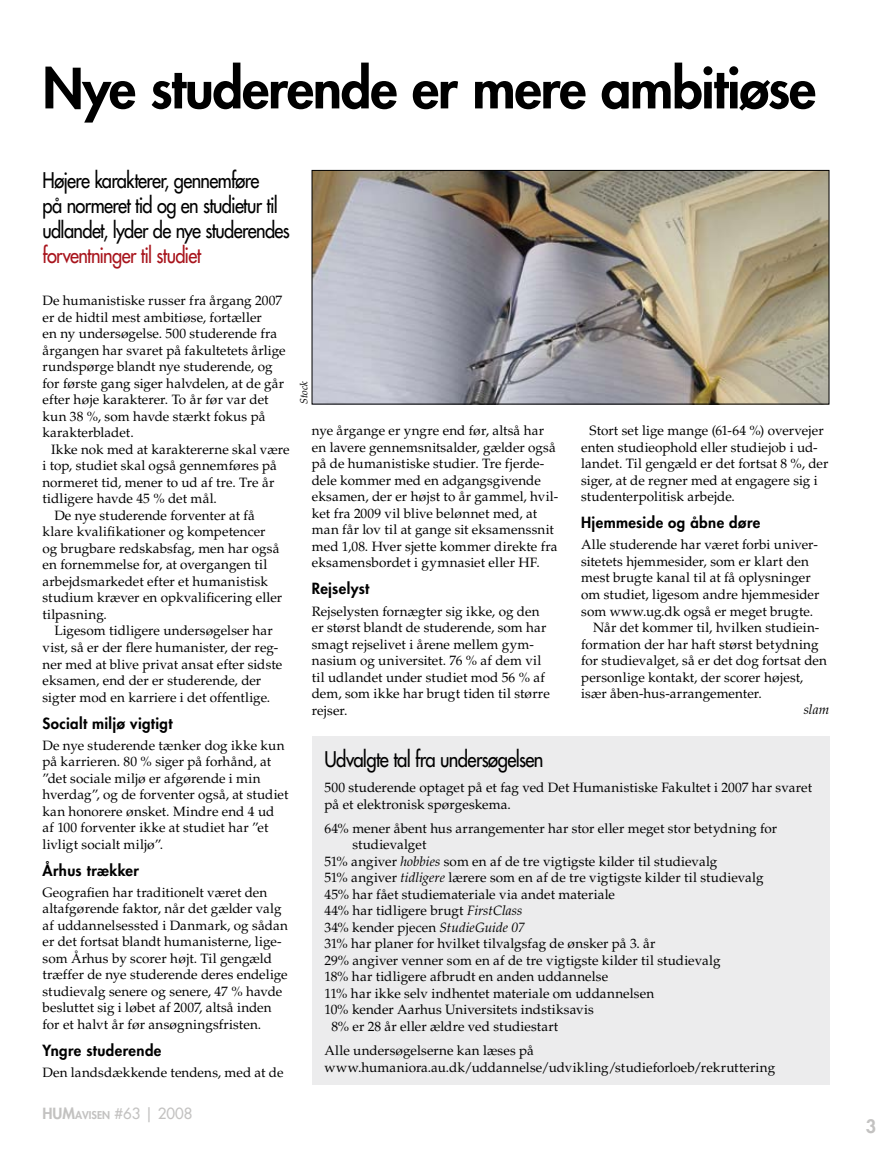
<style>
.page{position:relative;width:893px;height:1149px;background:#fff}
.page>*{position:absolute;margin:0;border:0;box-sizing:border-box;transform-origin:0 0}
.t1{font:800 54px "Futura Std";letter-spacing:-.02em;color:#000}
.t2{font:500 21px/25.2px "Futura Std";letter-spacing:-.035em;color:#000;scale:.87 1}
.t3{font:500 21px "Futura Std";letter-spacing:-.035em;color:#000;scale:.88 1}
.t4{font:500 21px "Futura Std";letter-spacing:-.035em;color:#a8141c;scale:.87 1}
.t5{font:800 18px "Futura Std";color:#c3c2c1}
.t6{font:800 15px "Futura Std";letter-spacing:.025em;color:#000}
.t7{font:500 15px "Futura Std";color:#c3c2c1}
.t8{font:13.5px/16.5px "Palatino LT Std";letter-spacing:.005em;color:#000}
.t9{font:italic 13.5px "Palatino LT Std";color:#000}
.t10{font:italic 10.5px "Palatino LT Std";letter-spacing:.01em;color:#000}
.s1{font-style:italic}
.s2{font-weight:800}
.s3{font-weight:800;font-size:10.5px}
</style>
<div class="page">
<img style="left:314px;top:172px;width:513px;height:230px">
<div style="left:312px;top:170px;width:517px;height:234px;border:1px solid #000"></div>
<div style="left:312px;top:736px;width:517px;height:348px;background:#ececed"></div>
<h1 class="t1" style="left:43px;top:54px;width:775px">Nye studerende er mere ambitiøse</h1>
<h2 class="t2" style="left:43px;top:167px;width:286px">Højere karakterer, gennemføre<br>på normeret tid og en studietur til udlandet, lyder de nye studerendes</h2>
<h2 class="t4" style="left:43px;top:242px;width:184px">forventninger til studiet</h2>
<p class="t8" style="left:43px;top:292px;width:245px">De humanistiske russer fra årgang 2007 er de hidtil mest ambitiøse, fortæller<br>en ny undersøgelse. 500 studerende fra årgangen har svaret på fakultetets årlige rundspørge blandt nye studerende, og for første gang siger halvdelen, at de går efter høje karakterer. To år før var det kun 38 %, som havde stærkt fokus på karakterbladet.</p>
<p class="t8" style="left:51px;top:441px;width:240px">Ikke nok med at karaktererne skal være</p>
<p class="t8" style="left:43px;top:457px;width:236px">i top, studiet skal også gennemføres på</p>
<p class="t8" style="left:43px;top:474px;width:233px">normeret tid, mener to ud af tre. Tre år</p>
<p class="t8" style="left:43px;top:490px;width:176px">tidligere havde 45 % det mål.</p>
<p class="t8" style="left:54px;top:507px;width:202px">De nye studerende forventer at få</p>
<p class="t8" style="left:43px;top:523px;width:225px">klare kvalifikationer og kompetencer</p>
<p class="t8" style="left:43px;top:540px;width:238px">og brugbare redskabsfag, men har også</p>
<p class="t8" style="left:43px;top:556px;width:226px">en fornemmelse for, at overgangen til</p>
<p class="t8" style="left:43px;top:573px;width:227px">arbejdsmarkedet efter et humanistisk</p>
<p class="t8" style="left:43px;top:589px;width:241px">studium kræver en opkvalificering eller</p>
<p class="t8" style="left:43px;top:606px;width:66px">tilpasning.</p>
<p class="t8" style="left:54px;top:622px;width:220px">Ligesom tidligere undersøgelser har</p>
<p class="t8" style="left:43px;top:639px;width:237px">vist, så er der flere humanister, der reg-</p>
<p class="t8" style="left:43px;top:655px;width:241px">ner med at blive privat ansat efter sidste</p>
<p class="t8" style="left:43px;top:672px;width:220px">eksamen, end der er studerende, der</p>
<p class="t8" style="left:43px;top:688px;width:229px">sigter mod en karriere i det offentlige.</p>
<p class="t6" style="left:43px;top:713px;width:131px">Socialt miljø vigtigt</p>
<p class="t8" style="left:43px;top:736px;width:248px">De nye studerende tænker dog ikke kun på karrieren. 80 % siger på forhånd, at ”det sociale miljø er afgørende i min hverdag”, og de forventer også, at studiet kan honorere ønsket. Mindre end 4 ud af 100 forventer ikke at studiet har ”et livligt socialt miljø”.</p>
<p class="t6" style="left:43px;top:860px;width:98px">Århus trækker</p>
<p class="t8" style="left:43px;top:883px;width:247px">Geografien har traditionelt været den altafgørende faktor, når det gælder valg af uddannelsessted i Danmark, og sådan er det fortsat blandt humanisterne, lige&shy;som Århus by scorer højt. Til gengæld træffer de nye studerende deres endelige studievalg senere og senere, 47 % havde besluttet sig i løbet af 2007, altså inden for et halvt år før ansøgningsfristen.</p>
<p class="t6" style="left:43px;top:1040px;width:120px">Yngre studerende</p>
<p class="t8" style="left:43px;top:1063px;width:242px">Den landsdækkende tendens, med at de</p>
<p class="t10" style="left:298px;top:404px;width:25px;rotate:-90deg">Stock</p>
<p class="t8" style="left:312px;top:422px;width:248px">nye årgange er yngre end før, altså har en lavere gennemsnitsalder, gælder også på de humanistiske studier. Tre fjerde&shy;dele kommer med en adgangsgivende eksamen, der er højst to år gammel, hvil&shy;ket fra 2009 vil blive belønnet med, at man får lov til at gange sit eksamenssnit med 1,08. Hver sjette kommer direkte fra eksamensbordet i gymnasiet eller HF.</p>
<p class="t6" style="left:312px;top:579px;width:59px">Rejselyst</p>
<p class="t8" style="left:312px;top:602px;width:240px">Rejselysten fornægter sig ikke, og den er størst blandt de studerende, som har smagt rejselivet i årene mellem gym&shy;nasium og universitet. 76 % af dem vil til udlandet under studiet mod 56 % af dem, som ikke har brugt tiden til større rejser.</p>
<p class="t8" style="left:581px;top:422px;width:249px;text-indent:9px">Stort set lige mange (61-64 %) overvejer enten studieophold eller studiejob i ud&shy;landet. Til gengæld er det fortsat 8 %, der siger, at de regner med at engagere sig i studenterpolitisk arbejde.</p>
<p class="t6" style="left:581px;top:513px;width:181px">Hjemmeside og åbne døre</p>
<p class="t8" style="left:581px;top:536px;width:238px">Alle studerende har været forbi univer-</p>
<p class="t8" style="left:581px;top:553px;width:229px">sitetets hjemmesider, som er klart den</p>
<p class="t8" style="left:581px;top:569px;width:231px">mest brugte kanal til at få oplysninger</p>
<p class="t8" style="left:581px;top:586px;width:240px">om studiet, ligesom andre hjemmesider</p>
<p class="t8" style="left:581px;top:602px;width:234px">som www.ug.dk også er meget brugte.</p>
<p class="t8" style="left:593px;top:619px;width:228px">Når det kommer til, hvilken studiein-</p>
<p class="t8" style="left:581px;top:635px;width:239px">formation der har haft størst betydning</p>
<p class="t8" style="left:581px;top:652px;width:247px">for studievalget, så er det dog fortsat den</p>
<p class="t8" style="left:581px;top:668px;width:224px">personlige kontakt, der scorer højest,</p>
<p class="t8" style="left:581px;top:685px;width:182px">især åben-hus-arrangementer.</p>
<p class="t9" style="left:804px;top:701px;width:27px">slam</p>
<h2 class="t3" style="left:325px;top:745px;width:250px">Udvalgte tal fra undersøgelsen</h2>
<p class="t8" style="left:325px;top:779px;width:489px">500 studerende optaget på et fag ved Det Humanistiske Fakultet i 2007 har svaret på et elektronisk spørgeskema.</p>
<p class="t8" style="left:325px;top:820px;width:454px">64% mener åbent hus arrangementer har stor eller meget stor betydning for</p>
<p class="t8" style="left:352px;top:836px;width:76px">studievalget</p>
<p class="t8" style="left:325px;top:853px;width:394px">51% angiver <span class="s1">hobbies</span> som en af de tre vigtigste kilder til studievalg</p>
<p class="t8" style="left:325px;top:869px;width:440px">51% angiver <span class="s1">tidligere</span> lærere som en af de tre vigtigste kilder til studievalg</p>
<p class="t8" style="left:325px;top:886px;width:292px">45% har fået studiemateriale via andet materiale</p>
<p class="t8" style="left:325px;top:902px;width:199px">44% har tidligere brugt <span class="s1">FirstClass</span></p>
<p class="t8" style="left:325px;top:919px;width:202px">34% kender pjecen <span class="s1">StudieGuide 07</span></p>
<p class="t8" style="left:325px;top:935px;width:333px">31% har planer for hvilket tilvalgsfag de ønsker på 3. år</p>
<p class="t8" style="left:325px;top:952px;width:397px">29% angiver venner som en af de tre vigtigste kilder til studievalg</p>
<p class="t8" style="left:325px;top:968px;width:285px">18% har tidligere afbrudt en anden uddannelse</p>
<p class="t8" style="left:325px;top:985px;width:331px">11% har ikke selv indhentet materiale om uddannelsen</p>
<p class="t8" style="left:325px;top:1001px;width:271px">10% kender Aarhus Universitets indstiksavis</p>
<p class="t8" style="left:331px;top:1018px;width:229px">8% er 28 år eller ældre ved studiestart</p>
<p class="t8" style="left:325px;top:1042px;width:452px">Alle undersøgelserne kan læses på www.humaniora.au.dk/uddannelse/udvikling/studieforloeb/rekruttering</p>
<p class="t7" style="left:43px;top:1103px;width:151px"><span class="s2">HUM</span><span class="s3">AVISEN</span> #63 | 2008</p>
<h3 class="t5" style="left:866px;top:1114px;width:12px">3</h3>
</div>
